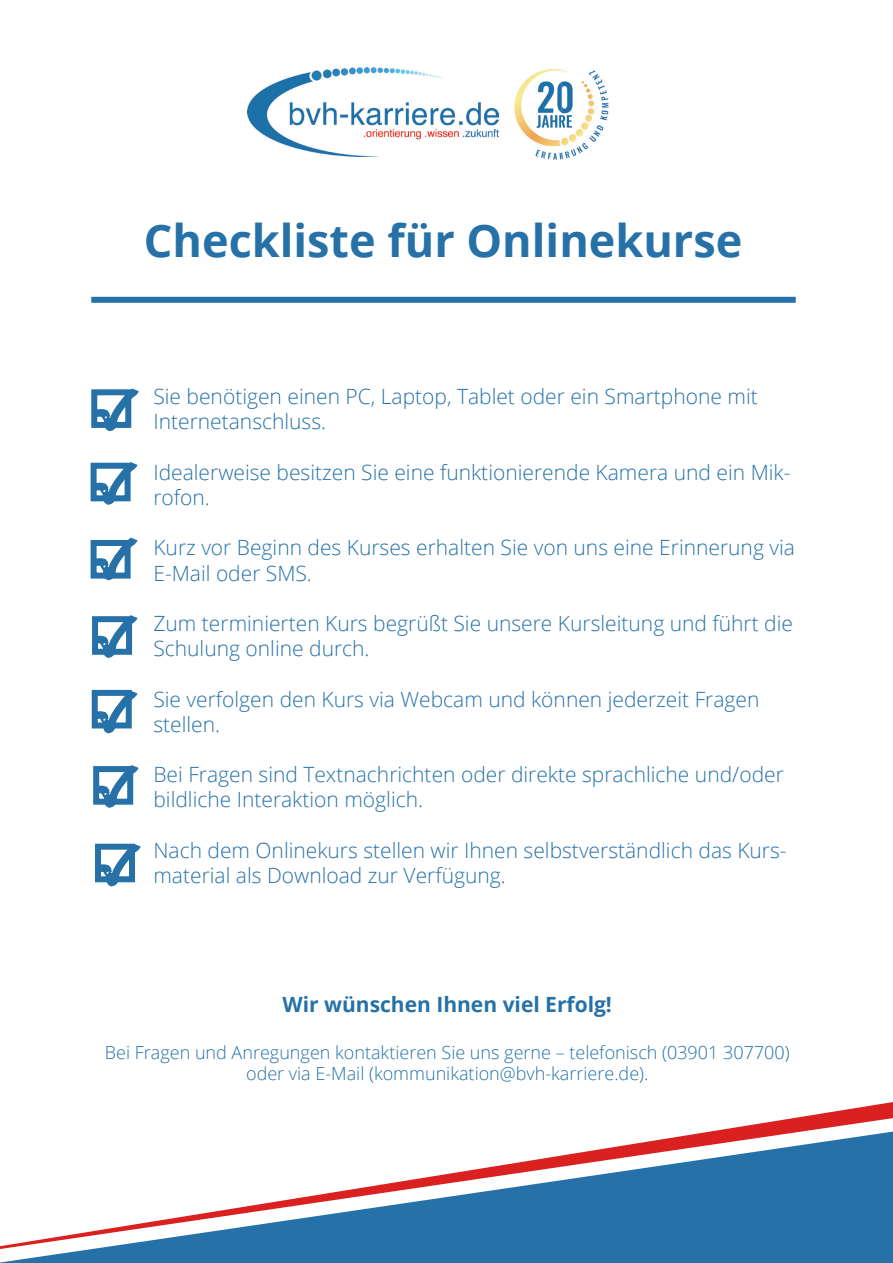
<style>
.page{position:relative;width:893px;height:1263px;background:#fff}
.page>*{position:absolute;margin:0;border:0;box-sizing:border-box;transform-origin:0 0}
.t1{font:700 45px "Open Sans";color:#2571a8}
.t2{font:300 21px/25.2px "Open Sans";color:#2571a8}
.t3{font:700 21px "Open Sans";color:#2571a8}
.t4{font:300 18px/21.6px "Open Sans";color:#2571a8;text-align:center}
</style>
<div class="page">
<svg style="left:91px;top:388px;width:48px;height:42px"></svg>
<svg style="left:90px;top:537px;width:48px;height:42px"></svg>
<svg style="left:90px;top:462px;width:48px;height:42px"></svg>
<svg style="left:92px;top:615px;width:46px;height:42px"></svg>
<svg style="left:91px;top:689px;width:47px;height:43px"></svg>
<svg style="left:93px;top:765px;width:46px;height:42px"></svg>
<svg style="left:95px;top:843px;width:46px;height:42px"></svg>
<img style="left:248px;top:67px;width:250px;height:90px">
<img style="left:514px;top:69px;width:95px;height:91px">
<div style="left:91px;top:297px;width:705px;height:6px;background:#2571a8"></div>
<svg style="left:763px;top:1110px;width:130px;height:13px;fill:#db2020"></svg>
<svg style="left:0;top:1123px;width:893px;height:140px"></svg>
<h1 class="t1" style="left:144px;top:209px;width:600px">Checkliste für Onlinekurse</h1>
<p class="t2" style="left:153px;top:383px;width:606px">Sie benötigen einen PC, Laptop, Tablet oder ein Smartphone mit<br>Internetanschluss.</p>
<p class="t2" style="left:153px;top:459px;width:638px">Idealerweise besitzen Sie eine funktionierende Kamera und ein Mik&shy;rofon.</p>
<p class="t2" style="left:153px;top:535px;width:643px">Kurz vor Beginn des Kurses erhalten Sie von uns eine Erinnerung via<br>E-Mail oder SMS.</p>
<p class="t2" style="left:153px;top:610px;width:641px">Zum terminierten Kurs begrüßt Sie unsere Kursleitung und führt die<br>Schulung online durch.</p>
<p class="t2" style="left:153px;top:686px;width:607px">Sie verfolgen den Kurs via Webcam und können jederzeit Fragen stellen.</p>
<p class="t2" style="left:153px;top:761px;width:632px">Bei Fragen sind Textnachrichten oder direkte sprachliche und/oder bildliche Interaktion möglich.</p>
<p class="t2" style="left:153px;top:837px;width:635px">Nach dem Onlinekurs stellen wir Ihnen selbstverständlich das Kurs&shy;material als Download zur Verfügung.</p>
<p class="t3" style="left:282px;top:989px;width:331px">Wir wünschen Ihnen viel Erfolg!</p>
<p class="t4" style="left:105px;top:1041px;width:686px">Bei Fragen und Anregungen kontaktieren Sie uns gerne – telefonisch (03901 307700) oder via E-Mail (kommunikation@bvh-karriere.de).</p>
</div>
